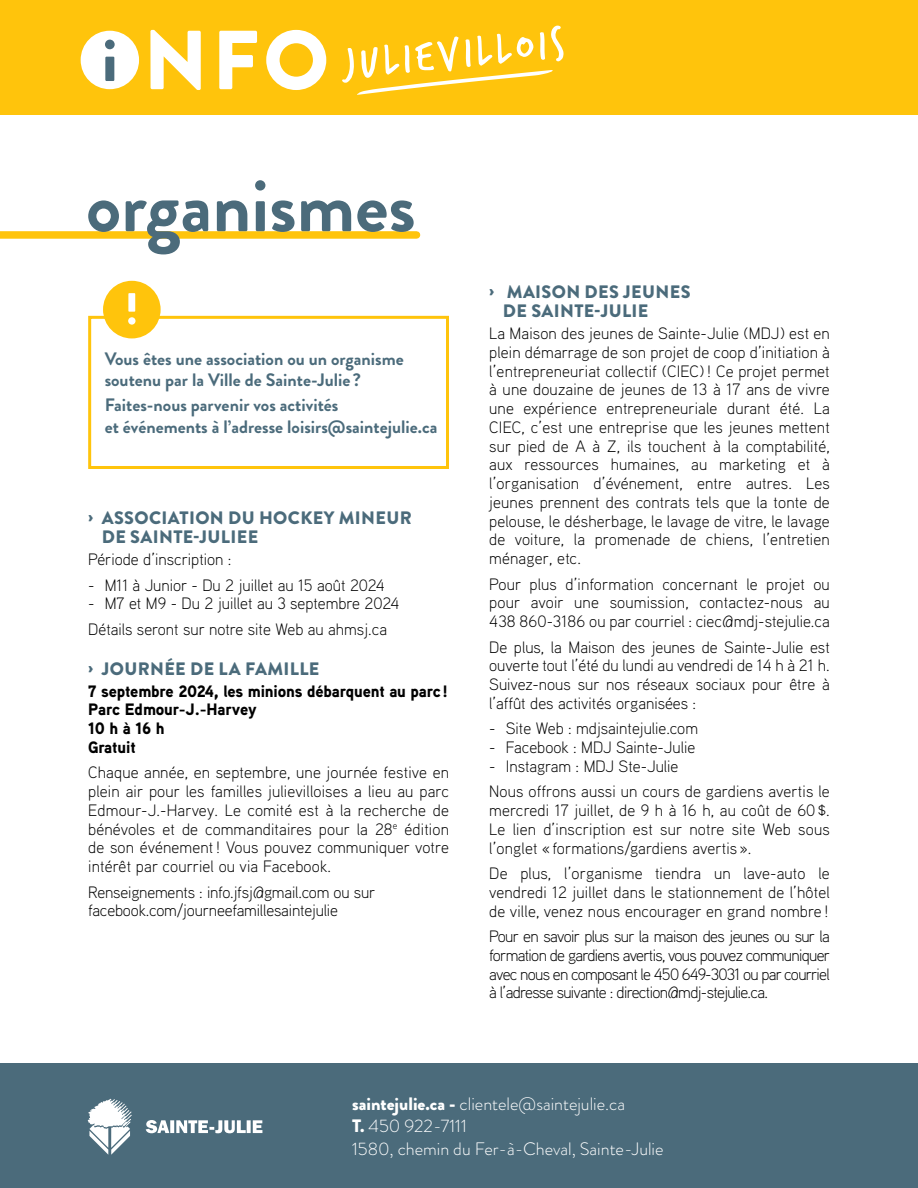
<style>
.page{position:relative;width:918px;height:1188px;background:#fff}
.page>*{position:absolute;margin:0;border:0;box-sizing:border-box;transform-origin:0 0}
.t1{font:900 83.55px "Brandon Grotesque";color:#fff}
.t2{font:700 75px "Brandon Grotesque";color:#4b6b7b}
.t3{font:47.1px "Trash Hand";color:#fff}
.t4{font:700 18px/21.6px "Brandon Grotesque";color:#4b6b7b}
.t5{font:300 18px/22.5px "Brandon Grotesque";color:#fff}
.t6{font:900 18px/19.5px "Brandon Grotesque";letter-spacing:.02em;color:#4b6b7b}
.t7{font:300 16.5px/18.8px "Aaux Pro";color:#000;text-align:justify}
.t8{font:900 16.5px/18.8px "Aaux Pro";letter-spacing:-.01em;color:#000}
.s1{font-size:60.9px;color:#4b6b7b}
.s2{font-weight:900}
</style>
<div class="page">
<div style="left:0;top:0;width:918px;height:114px;background:#ffc40c"></div>
<div style="left:81px;top:31px;width:58px;height:58px;background:#fff;border-radius:50%"></div>
<svg style="left:357px;top:70px;width:196px;height:25px"></svg>
<div style="left:0;top:1064px;width:918px;height:124px;background:#4b6b7b"></div>
<svg style="left:146px;top:1120px;width:116px;height:13px"></svg>
<svg style="left:88px;top:1099px;width:44px;height:56px"></svg>
<div style="left:0;top:231px;width:417px;height:8px;background:#ffc40c"></div>
<div style="left:88px;top:316px;width:361px;height:153px;border:3px solid #ffc40c"></div>
<div style="left:103px;top:281px;width:58px;height:57px;background:#ffc40c;border-radius:50%"></div>
<svg style="left:128px;top:293px;width:8px;height:32px"></svg>
<h1 class="t1" style="left:102px;top:1px;width:229px"><span class="s1">i</span> NFO</h1>
<h3 class="t3" style="left:343px;top:42px;width:221px;rotate:-6deg">juliEvillois</h3>
<h2 class="t2" style="left:86px;top:153px;width:331px">organismes</h2>
<p class="t4" style="left:105px;top:348px;width:301px">Vous êtes une association ou un organisme soutenu par la Ville de Sainte-Julie ?</p>
<p class="t4" style="left:105px;top:394px;width:334px">Faites-nous parvenir vos activités<br>et événements à l’adresse loisirs@saintejulie.ca</p>
<p class="t6" style="left:102px;top:508px;width:311px;text-indent:-13px">› ASSOCIATION DU HOCKEY MINEUR<br>DE SAINTE-JULIEE</p>
<p class="t7" style="left:88px;top:550px;width:145px">Période d’inscription :</p>
<p class="t7" style="left:88px;top:575px;width:298px">- M11 à Junior - Du 2 juillet au 15 août 2024</p>
<p class="t7" style="left:88px;top:590px;width:313px;line-height:25.5px">- M7 et M9 - Du 2 juillet au 3 septembre 2024<br>Détails seront sur notre site Web au ahmsj.ca</p>
<p class="t6" style="left:88px;top:659px;width:233px">› JOURNÉE DE LA FAMILLE</p>
<p class="t8" style="left:88px;top:681px;width:361px">7 septembre 2024, les minions débarquent au parc!<br>Parc Edmour-J.-Harvey<br>10 h à 16 h<br>Gratuit</p>
<p class="t7" style="left:88px;top:763px;width:362px">Chaque année, en septembre, une journée festive en plein air pour les familles julievilloises a lieu au parc Edmour-J.-Harvey. Le comité est à la recherche de bénévoles et de commanditaires pour la 28<sup>e</sup> édition de son événement ! Vous pouvez communiquer votre intérêt par courriel ou via Facebook.</p>
<p class="t7" style="left:88px;top:882px;width:289px">Renseignements : info.jfsj@gmail.com ou sur facebook.com/journeefamillesaintejulie</p>
<p class="t6" style="left:503px;top:282px;width:189px;text-indent:-14px">› MAISON DES JEUNES<br>DE SAINTE-JULIE</p>
<p class="t7" style="left:489px;top:324px;width:342px">La Maison des jeunes de Sainte-Julie (MDJ) est en plein démarrage de son projet de coop d’initiation à l’entrepreneuriat collectif (CIEC)! Ce projet permet à une douzaine de jeunes de 13 à 17 ans de vivre une expérience entrepreneuriale durant été. La CIEC, c’est une entreprise que les jeunes mettent sur pied de A à Z, ils touchent à la comptabilité, aux ressources humaines, au marketing et à l’organisation d’événement, entre autres. Les jeunes prennent des contrats tels que la tonte de pelouse, le désherbage, le lavage de vitre, le lavage de voiture, la promenade de chiens, l’entretien ménager, etc.</p>
<p class="t7" style="left:489px;top:574px;width:342px">Pour plus d’information concernant le projet ou pour avoir une soumission, contactez-nous au 438 860-3186 ou par courriel : ciec@mdj-stejulie.ca</p>
<p class="t7" style="left:489px;top:637px;width:342px">De plus, la Maison des jeunes de Sainte-Julie est ouverte tout l’été du lundi au vendredi de 14 h à 21 h.<br>Suivez-nous sur nos réseaux sociaux pour être à l’affût des activités organisées :</p>
<p class="t7" style="left:489px;top:719px;width:210px">- Site Web : mdjsaintejulie.com</p>
<p class="t7" style="left:489px;top:737px;width:208px">- Facebook : MDJ Sainte-Julie</p>
<p class="t7" style="left:489px;top:753px;width:342px;line-height:25.5px">- Instagram : MDJ Ste-Julie<br>Nous offrons aussi un cours de gardiens avertis le</p>
<p class="t7" style="left:489px;top:800px;width:342px">mercredi 17 juillet, de 9 h à 16 h, au coût de 60 $.<br>Le lien d’inscription est sur notre site Web sous l’onglet « formations/gardiens avertis ».</p>
<p class="t7" style="left:489px;top:863px;width:342px">De plus, l’organisme tiendra un lave-auto le vendredi 12 juillet dans le stationnement de l’hôtel de ville, venez nous encourager en grand nombre !</p>
<p class="t7" style="left:489px;top:926px;width:342px">Pour en savoir plus sur la maison des jeunes ou sur la formation de gardiens avertis, vous pouvez communiquer avec nous en composant le 450 649-3031 ou par courriel à l’adresse suivante : direction@mdj-stejulie.ca.</p>
<p class="t5" style="left:352px;top:1092px;width:313px"><span class="s2">saintejulie.ca -</span> clientele@saintejulie.ca<br><span class="s2">T.</span> 450 922-7111<br>1580, chemin du Fer-à-Cheval, Sainte-Julie</p>
</div>
